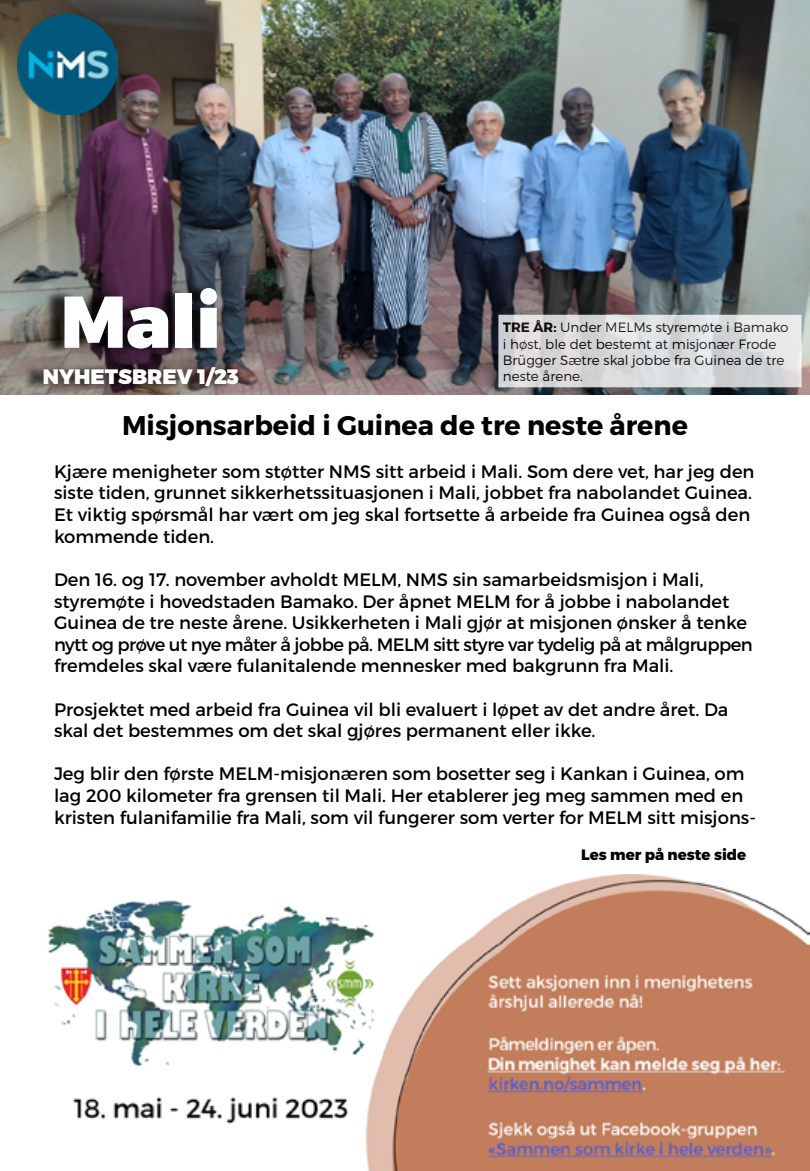
<style>
.page{position:relative;width:810px;height:1171px;background:#fff}
.page>*{position:absolute;margin:0;border:0;box-sizing:border-box;transform-origin:0 0}
.t1{font:900 73.05px "Montserrat";color:#fff}
.t2{font:700 27px "Montserrat";color:#000}
.t3{font:900 20.85px "Montserrat";color:#fff}
.t4{font:18px/21.6px "Montserrat";color:#000}
.t5{font:800 15px "Montserrat";color:#000}
.t6{font:300 13.5px/16.2px "Montserrat";color:#000}
.s1{font-weight:700}
</style>
<div class="page">
<img style="left:0;top:0;width:810px;height:394px">
<div style="left:25px;top:282px;width:207px;height:111px;background:#000;opacity:.75"></div>
<svg style="left:503px;top:320px;width:294px;height:62px;background:#d9dadb"></svg>
<div style="left:498px;top:315px;width:304px;height:72px;border:4px solid #fff"></div>
<img style="left:48px;top:874px;width:762px;height:296px">
<img style="left:17px;top:14px;width:100px;height:100px">
<h1 class="t1" style="left:61px;top:276px;width:161px">Mali</h1>
<p class="t3" style="left:43px;top:363px;width:197px">NYHETSBREV 1/23</p>
<p class="t6" style="left:503px;top:319px;width:287px"><span class="s1">TRE ÅR:</span> Under MELMs styremøte i Bamako i høst, ble det bestemt at misjonær Frode Brügger Sætre skal jobbe fra Guinea de tre neste årene.</p>
<h2 class="t2" style="left:122px;top:408px;width:567px">Misjonsarbeid i Guinea de tre neste årene</h2>
<p class="t4" style="left:54px;top:460px;width:702px">Kjære menigheter som støtter NMS sitt arbeid i Mali. Som dere vet, har jeg den siste tiden, grunnet sikkerhetssituasjonen i Mali, jobbet fra nabolandet Guinea.<br>Et viktig spørsmål har vært om jeg skal fortsette å arbeide fra Guinea også den kommende tiden.</p>
<p class="t4" style="left:54px;top:568px;width:700px">Den 16. og 17. november avholdt MELM, NMS sin samarbeidsmisjon i Mali, styremøte i hovedstaden Bamako. Der åpnet MELM for å jobbe i nabolandet Guinea de tre neste årene. Usikkerheten i Mali gjør at misjonen ønsker å tenke nytt og prøve ut nye måter å jobbe på. MELM sitt styre var tydelig på at målgruppen fremdeles skal være fulanitalende mennesker med bakgrunn fra Mali.</p>
<p class="t4" style="left:54px;top:698px;width:676px">Prosjektet med arbeid fra Guinea vil bli evaluert i løpet av det andre året. Da skal det bestemmes om det skal gjøres permanent eller ikke.</p>
<p class="t4" style="left:54px;top:763px;width:704px">Jeg blir den første MELM-misjonæren som bosetter seg i Kankan i Guinea, om lag 200 kilometer fra grensen til Mali. Her etablerer jeg meg sammen med en kristen fulanifamilie fra Mali, som vil fungerer som verter for MELM sitt misjons-</p>
<p class="t5" style="left:581px;top:845px;width:167px">Les mer på neste side</p>
</div>
